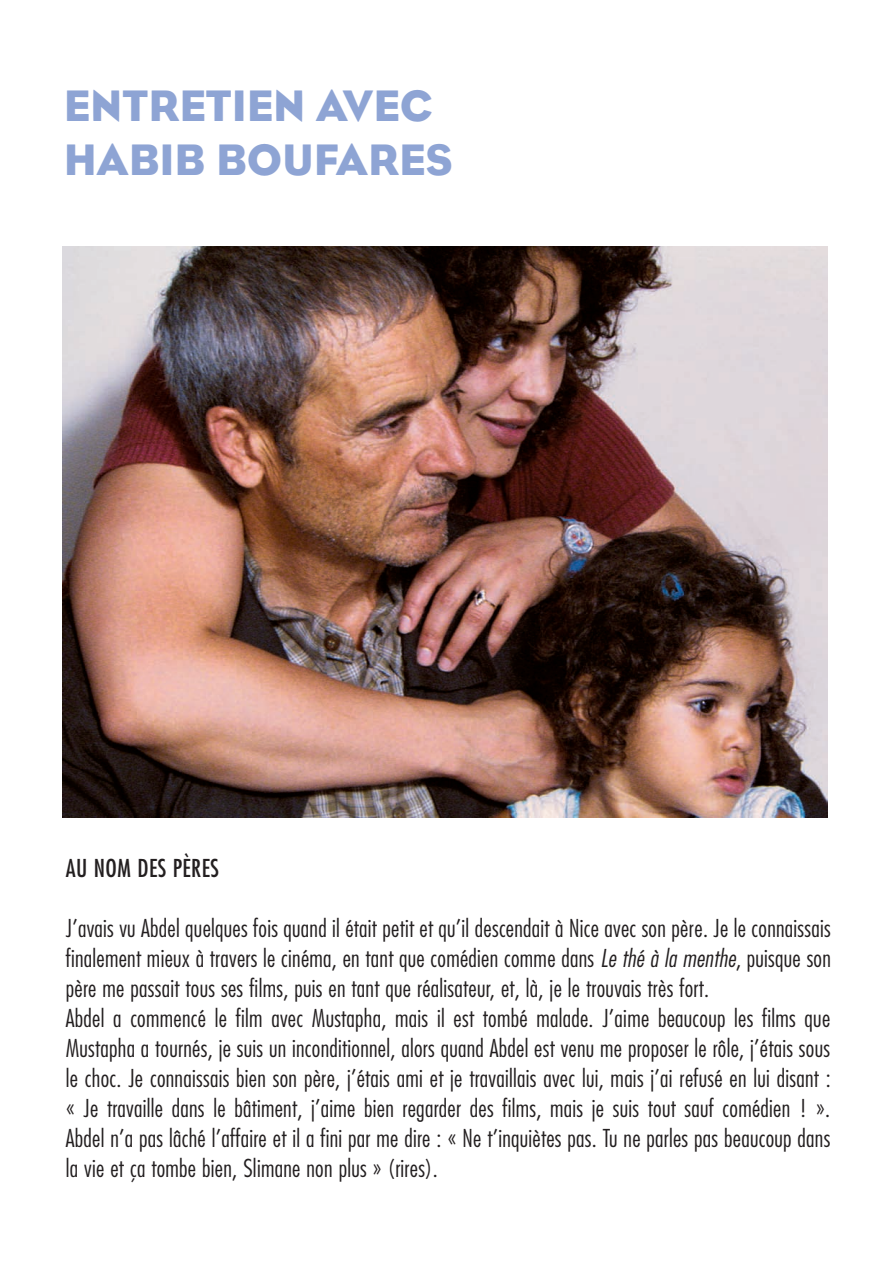
<style>
.page{position:relative;width:893px;height:1263px;background:#fff}
.page>*{position:absolute;margin:0;border:0;box-sizing:border-box;transform-origin:0 0}
.t1{font:45px/54px "Bureau Eagle";color:#8ea4d4}
.t2{font:300 condensed 24px/30px "Futura";letter-spacing:.01em;color:#231f20}
.t3{font:condensed 24px "Futura";letter-spacing:.02em;color:#231f20}
.s1{font-style:italic}
</style>
<div class="page">
<img style="left:62px;top:247px;width:766px;height:570px">
<h1 class="t1" style="left:64px;top:79px;width:391px">ENTRETIEN AVEC<br>HABIB BOUFARES</h1>
<p class="t3" style="left:66px;top:857px;width:155px">AU NOM DES PÈRES</p>
<p class="t2" style="left:66px;top:914px;width:767px">J’avais vu Abdel quelques fois quand il était petit et qu’il descendait à Nice avec son père. Je le connaissais finalement mieux à travers le cinéma, en tant que comédien comme dans <span class="s1">Le thé à la menthe</span>, puisque son père me passait tous ses films, puis en tant que réalisateur, et, là, je le trouvais très fort.<br>Abdel a commencé le film avec Mustapha, mais il est tombé malade. J’aime beaucoup les films que Mustapha a tournés, je suis un inconditionnel, alors quand Abdel est venu me proposer le rôle, j’étais sous le choc. Je connaissais bien son père, j’étais ami et je travaillais avec lui, mais j’ai refusé en lui disant : « Je travaille dans le bâtiment, j’aime bien regarder des films, mais je suis tout sauf comédien ! ».<br>Abdel n’a pas lâché l’affaire et il a fini par me dire : « Ne t’inquiètes pas. Tu ne parles pas beaucoup dans la vie et ça tombe bien, Slimane non plus » (rires).</p>
</div>
